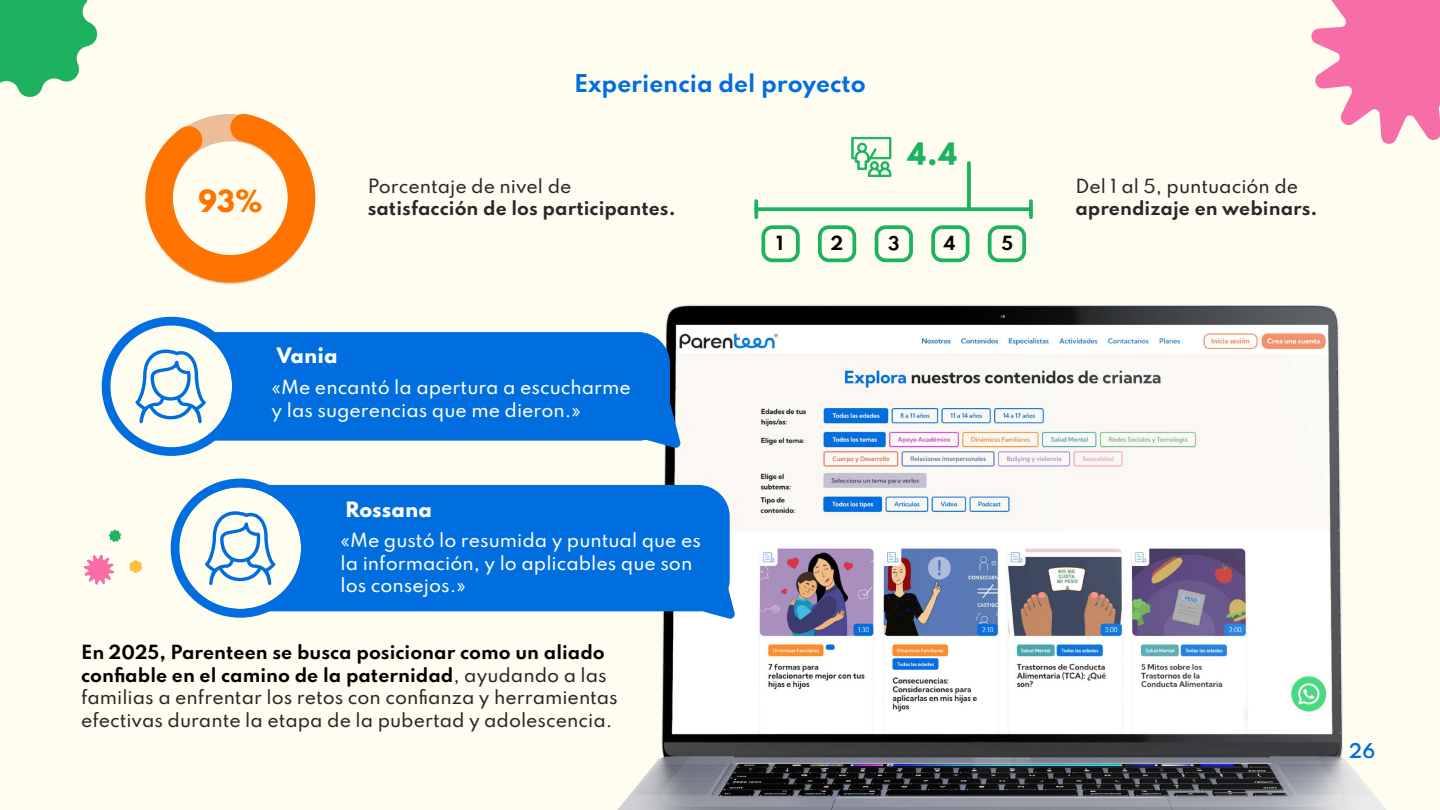
<style>
.page{position:relative;width:1440px;height:810px;background:#fffdf0}
.page>*{position:absolute;margin:0;border:0;box-sizing:border-box;transform-origin:0 0}
.t1{font:800 27px "Spartan";color:#1db260}
.t2{font:800 27px "Spartan";color:#ff7300}
.t3{font:700 21.75px "Spartan";letter-spacing:-.005em;color:#006edf}
.t4{font:800 18.75px "Spartan";color:#fff}
.t5{font:600 18px "Spartan";color:#006edf}
.t6{font:500 17.25px/22.5px "Spartan";color:#282828}
.t7{font:500 17.25px/22.5px "Spartan";color:#fff}
.t8{font:700 17.25px "Spartan";color:#282828}
.t9{font:700 17.25px "Spartan";color:#000}
.s1{font-weight:700;color:#000}
</style>
<div class="page">
<svg style="left:0;top:0;width:98px;height:97px"></svg>
<svg style="left:1311px;top:0;width:129px;height:144px"></svg>
<svg style="left:84px;top:554px;width:30px;height:31px"></svg>
<svg style="left:109px;top:529px;width:13px;height:13px"></svg>
<svg style="left:130px;top:560px;width:12px;height:13px"></svg>
<svg style="left:758px;top:207px;width:271px;height:4px"></svg>
<svg style="left:1029px;top:201px;width:4px;height:11px"></svg>
<svg style="left:754px;top:201px;width:4px;height:11px"></svg>
<svg style="left:967px;top:163px;width:4px;height:46px"></svg>
<svg style="left:851px;top:137px;width:41px;height:40px"></svg>
<svg style="left:145px;top:113px;width:170px;height:171px"></svg>
<img style="left:499px;top:212px;width:887px;height:598px">
<div style="left:135px;top:332px;width:535px;height:109px;background:#006edf;border-radius:32px"></div>
<svg style="left:633px;top:400px;width:48px;height:49px"></svg>
<svg style="left:102px;top:317px;width:139px;height:139px"></svg>
<div style="left:204px;top:485px;width:526px;height:126px;background:#006edf;border-radius:32px"></div>
<svg style="left:687px;top:571px;width:49px;height:49px"></svg>
<svg style="left:171px;top:479px;width:139px;height:139px"></svg>
<p class="t3" style="left:574px;top:67px;width:293px">Experiencia del proyecto</p>
<p class="t6" style="left:368px;top:174px;width:205px">Porcentaje de nivel de</p>
<h1 class="t2" style="left:198px;top:180px;width:65px">93%</h1>
<p class="t8" style="left:368px;top:195px;width:310px">satisfacción de los participantes.</p>
<h1 class="t1" style="left:907px;top:133px;width:52px">4.4</h1>
<p class="t4" style="left:276px;top:340px;width:63px">Vania</p>
<p class="t7" style="left:272px;top:376px;width:361px">«Me encantó la apertura a escucharme y las sugerencias que me dieron.»</p>
<p class="t4" style="left:345px;top:494px;width:89px">Rossana</p>
<p class="t7" style="left:341px;top:529px;width:362px">«Me gustó lo resumida y puntual que es la información, y lo aplicables que son los consejos.»</p>
<p class="t6" style="left:81px;top:641px;width:538px"><span class="s1">En 2025, Parenteen se busca posicionar como un aliado confiable en el camino de la paternidad</span>, ayudando a las familias a enfrentar los retos con confianza y herramientas efectivas durante la etapa de la pubertad y adolescencia.</p>
<p class="t9" style="left:777px;top:230px;width:9px">1</p>
<p class="t9" style="left:831px;top:230px;width:14px">2</p>
<p class="t9" style="left:888px;top:230px;width:13px">3</p>
<p class="t9" style="left:943px;top:230px;width:14px">4</p>
<p class="t9" style="left:1001px;top:230px;width:13px">5</p>
<p class="t6" style="left:1075px;top:174px;width:224px">Del 1 al 5, puntuación de</p>
<p class="t8" style="left:1075px;top:195px;width:244px">aprendizaje en webinars.</p>
<p class="t5" style="left:1349px;top:737px;width:27px">26</p>
</div>
